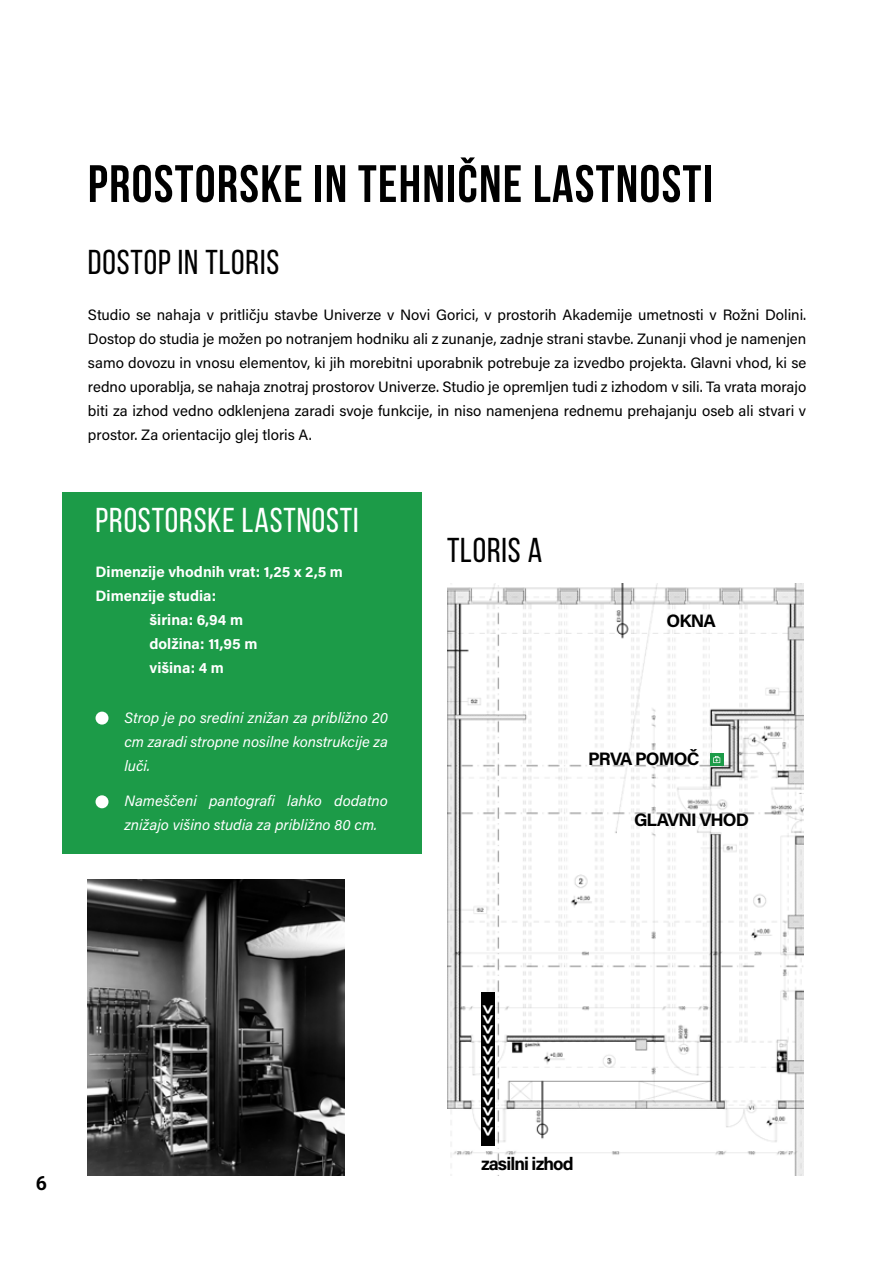
<style>
.page{position:relative;width:894px;height:1263px;background:#fff}
.page>*{position:absolute;margin:0;border:0;box-sizing:border-box;transform-origin:0 0}
.t1{font:700 52.5px "Bebas Neue";letter-spacing:.025em;color:#000}
.t2{font:34.5px "Bebas Neue";letter-spacing:.025em;color:#000}
.t3{font:34.5px "Bebas Neue";letter-spacing:.025em;color:#fff}
.t4{font:700 19.5px "Roboto";color:#000}
.t5{font:700 18px "Acumin Pro";letter-spacing:-.05em;color:#000}
.t6{font:700 18px "Acumin Pro";color:#fff}
.t7{font:15px/24px "Acumin Pro";color:#000;text-align:justify}
.t8{font:italic 15px/24px "Acumin Pro";color:#fff;text-align:justify}
.t9{font:700 15px "Acumin Pro";color:#fff}
</style>
<div class="page">
<img style="left:447px;top:584px;width:356px;height:591px">
<div style="left:62px;top:492px;width:359px;height:362px;background:#1c9b48"></div>
<div style="left:95px;top:711px;width:13px;height:13px;background:#fff;border-radius:50%"></div>
<div style="left:95px;top:795px;width:13px;height:13px;background:#fff;border-radius:50%"></div>
<div style="left:481px;top:991px;width:13px;height:154px;background:#000"></div>
<img style="left:88px;top:879px;width:256px;height:296px">
<div style="left:710px;top:753px;width:13px;height:13px;background:#1c9b48"></div>
<svg style="left:713px;top:756px;width:7px;height:7px"></svg>
<h1 class="t1" style="left:88px;top:155px;width:626px">PROSTORSKE IN TEHNIČNE LASTNOSTI</h1>
<h2 class="t2" style="left:88px;top:243px;width:193px">DOSTOP IN TLORIS</h2>
<p class="t7" style="left:88px;top:302px;width:719px">Studio se nahaja v pritličju stavbe Univerze v Novi Gorici, v prostorih Akademije umetnosti v Rožni Dolini.<br>Dostop do studia je možen po notranjem hodniku ali z zunanje, zadnje strani stavbe. Zunanji vhod je namenjen samo dovozu in vnosu elementov, ki jih morebitni uporabnik potrebuje za izvedbo projekta. Glavni vhod, ki se redno uporablja, se nahaja znotraj prostorov Univerze. Studio je opremljen tudi z izhodom v sili. Ta vrata morajo biti za izhod vedno odklenjena zaradi svoje funkcije, in niso namenjena rednemu prehajanju oseb ali stvari v prostor. Za orientacijo glej tloris A.</p>
<h2 class="t3" style="left:95px;top:501px;width:264px">PROSTORSKE LASTNOSTI</h2>
<p class="t9" style="left:95px;top:561px;width:249px">Dimenzije vhodnih vrat: 1,25 x 2,5 m</p>
<p class="t9" style="left:95px;top:585px;width:122px">Dimenzije studia:</p>
<p class="t9" style="left:149px;top:609px;width:95px">širina: 6,94 m</p>
<p class="t9" style="left:149px;top:633px;width:109px">dolžina: 11,95 m</p>
<p class="t9" style="left:149px;top:657px;width:76px">višina: 4 m</p>
<p class="t8" style="left:124px;top:704px;width:265px">Strop je po sredini znižan za približno 20 cm zaradi stropne nosilne konstrukcije za luči.</p>
<p class="t8" style="left:124px;top:788px;width:265px">Nameščeni pantografi lahko dodatno znižajo višino studia za približno 80 cm.</p>
<h2 class="t2" style="left:447px;top:532px;width:97px">TLORIS A</h2>
<p class="t5" style="left:666px;top:608px;width:51px">OKNA</p>
<p class="t5" style="left:588px;top:745px;width:113px">PRVA POMOČ</p>
<p class="t5" style="left:633px;top:806px;width:116px">GLAVNI VHOD</p>
<h3 class="t4" style="left:36px;top:1169px;width:13px">6</h3>
<p class="t6" style="left:474px;top:1137px;width:135px;rotate:-90deg">&lt;&lt;&lt;&lt;&lt;&lt;&lt;&lt;&lt;&lt;&lt;&lt;&lt;</p>
<p class="t5" style="left:481px;top:1150px;width:94px">zasilni izhod</p>
</div>
